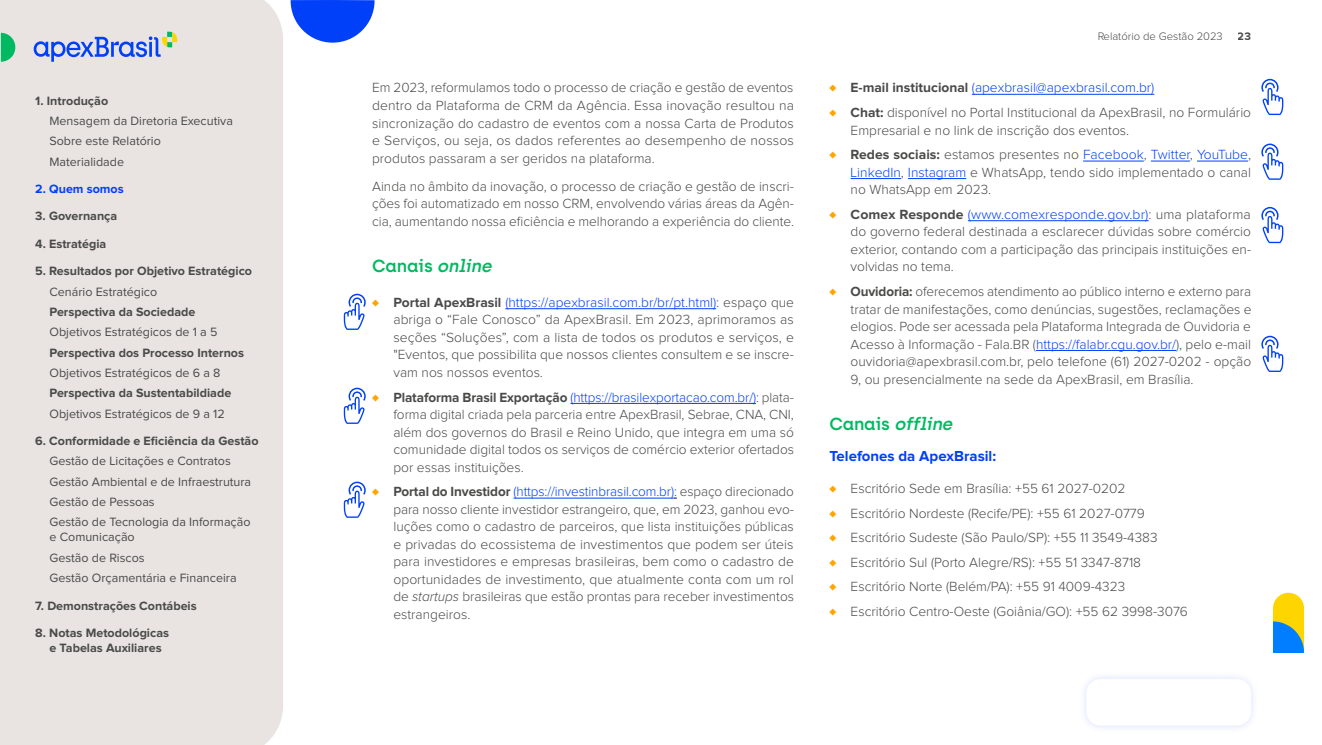
<style>
.page{position:relative;width:1322px;height:745px;background:#fff}
.page>*{position:absolute;margin:0;border:0;box-sizing:border-box;transform-origin:0 0}
.t1{font:italic 600 17.5px "Archia";color:#00b960}
.t2{font:600 17.5px "Archia";letter-spacing:-.01em;color:#00b960}
.t3{font:700 15px "Proxima Nova";color:#0040f9}
.t4{font:300 13.75px/17.5px "Proxima Nova";color:#4a4a49;text-align:justify}
.t5{font:12.5px/20.2px "Proxima Nova";color:#4a4a49}
.t6{font:700 12.5px/15px "Proxima Nova";color:#4a4a49;text-align:center}
.t7{font:700 12.5px "Proxima Nova";color:#0040f9}
.t8{font:300 11.25px "Proxima Nova";color:#4a4a49}
.t9{font:700 11.25px "Proxima Nova";color:#4a4a49}
.s1{font-style:italic}
.s2{font-family:"Proxima Nova Cond";color:#ffa500}
.s3{font-weight:700}
.s4{color:#0040f9}
.s5{font-style:normal}
</style>
<div class="page">
<svg style="left:1273px;top:592px;width:31px;height:60px;background:#99b576"></svg>
<hr style="left:505px;top:308px;width:211px;height:1px;background:#0040f9">
<hr style="left:570px;top:403px;width:186px;height:1px;background:#0040f9">
<hr style="left:513px;top:497px;width:161px;height:1px;background:#0040f9">
<hr style="left:972px;top:94px;width:182px;height:1px;background:#0040f9">
<hr style="left:1083px;top:161px;width:61px;height:1px;background:#0040f9">
<hr style="left:1151px;top:161px;width:39px;height:1px;background:#0040f9">
<hr style="left:1197px;top:161px;width:51px;height:1px;background:#0040f9">
<hr style="left:850px;top:178px;width:51px;height:1px;background:#0040f9">
<hr style="left:908px;top:178px;width:58px;height:1px;background:#0040f9">
<hr style="left:968px;top:220px;width:180px;height:1px;background:#0040f9">
<hr style="left:1036px;top:350px;width:140px;height:1px;background:#0040f9">
<svg style="left:344px;top:293px;width:22px;height:37px"></svg>
<svg style="left:1261px;top:207px;width:22px;height:36px"></svg>
<svg style="left:1261px;top:143px;width:22px;height:37px"></svg>
<svg style="left:1261px;top:79px;width:22px;height:36px"></svg>
<svg style="left:1261px;top:335px;width:22px;height:37px"></svg>
<svg style="left:344px;top:481px;width:22px;height:36px"></svg>
<svg style="left:344px;top:387px;width:22px;height:36px"></svg>
<div style="left:1078px;top:670px;width:181px;height:63px;background:#fafbfe"></div>
<div style="left:1086px;top:678px;width:165px;height:47px;background:#fff;border-radius:14px"></div>
<svg style="left:290px;top:0;width:84px;height:43px"></svg>
<div style="left:0;top:0;width:283px;height:744px;background:#e9e4e2"></div>
<svg style="left:1px;top:33px;width:14px;height:29px"></svg>
<svg style="left:34px;top:32px;width:143px;height:30px;background:#b0bde1"></svg>
<p class="t6" style="left:35px;top:93px;width:74px">1. Introdução</p>
<p class="t5" style="left:49px;top:111px;width:185px">Mensagem da Diretoria Executiva<br>Sobre este Relatório<br>Materialidade</p>
<p class="t7" style="left:35px;top:183px;width:90px">2. Quem somos</p>
<p class="t6" style="left:35px;top:209px;width:84px">3. Governança</p>
<p class="t6" style="left:35px;top:236px;width:73px">4. Estratégia</p>
<p class="t6" style="left:35px;top:264px;width:218px">5. Resultados por Objetivo Estratégico</p>
<p class="t5" style="left:49px;top:282px;width:109px">Cenário Estratégico</p>
<p class="t6" style="left:49px;top:304px;width:147px">Perspectiva da Sociedade</p>
<p class="t5" style="left:49px;top:322px;width:170px">Objetivos Estratégicos de 1 a 5</p>
<p class="t6" style="left:49px;top:345px;width:196px">Perspectiva dos Processo Internos</p>
<p class="t5" style="left:49px;top:363px;width:173px">Objetivos Estratégicos de 6 a 8</p>
<p class="t6" style="left:49px;top:386px;width:183px">Perspectiva da Sustentabildiade</p>
<p class="t5" style="left:49px;top:403px;width:177px">Objetivos Estratégicos de 9 a 12</p>
<p class="t6" style="left:35px;top:433px;width:225px">6. Conformidade e Eficiência da Gestão</p>
<p class="t5" style="left:49px;top:451px;width:203px">Gestão de Licitações e Contratos<br>Gestão Ambiental e de Infraestrutura<br>Gestão de Pessoas<br>Gestão de Tecnologia da Informação</p>
<p class="t5" style="left:49px;top:527px;width:189px">e Comunicação<br>Gestão de Riscos<br>Gestão Orçamentária e Financeira</p>
<p class="t6" style="left:35px;top:598px;width:163px">7. Demonstrações Contábeis</p>
<p class="t6" style="left:35px;top:625px;width:135px">8. Notas Metodológicas e Tabelas Auxiliares</p>
<p class="t4" style="left:372px;top:80px;width:423px">Em 2023, reformulamos todo o processo de criação e gestão de eventos dentro da Plataforma de CRM da Agência. Essa inovação resultou na sincronização do cadastro de eventos com a nossa Carta de Produtos e Serviços, ou seja, os dados referentes ao desempenho de nossos produtos passaram a ser geridos na plataforma.</p>
<p class="t4" style="left:372px;top:178px;width:423px">Ainda no âmbito da inovação, o processo de criação e gestão de inscri&shy;ções foi automatizado em nosso CRM, envolvendo várias áreas da Agên&shy;cia, aumentando nossa eficiência e melhorando a experiência do cliente.</p>
<p class="t2" style="left:372px;top:255px;width:124px">Canais <span class="s1">online</span></p>
<p class="t4" style="left:393px;top:294px;width:402px;text-indent:-21px"><span class="s2">♦</span> <span class="s3">Portal ApexBrasil</span> <span class="s4">(https://apexbrasil.com.br/br/pt.html)</span>: espaço que abriga o “Fale Conosco” da ApexBrasil. Em 2023, aprimoramos as seções “Soluções”, com a lista de todos os produtos e serviços, e "Eventos, que possibilita que nossos clientes consultem e se inscre&shy;vam nos nossos eventos.</p>
<p class="t4" style="left:393px;top:388px;width:402px;text-indent:-21px"><span class="s2">♦</span> <span class="s3">Plataforma Brasil Exportação</span> <span class="s4">(https://brasilexportacao.com.br/)</span>: plata&shy;forma digital criada pela parceria entre ApexBrasil, Sebrae, CNA, CNI, além dos governos do Brasil e Reino Unido, que integra em uma só comunidade digital todos os serviços de comércio exterior ofertados por essas instituições.</p>
<p class="t4" style="left:393px;top:483px;width:402px;text-indent:-21px"><span class="s2">♦</span> <span class="s3">Portal do Investidor</span> <span class="s4">(https://investinbrasil.com.br):</span> espaço direcionado para nosso cliente investidor estrangeiro, que, em 2023, ganhou evo&shy;luções como o cadastro de parceiros, que lista instituições públicas e privadas do ecossistema de investimentos que podem ser úteis para investidores e empresas brasileiras, bem como o cadastro de oportunidades de investimento, que atualmente conta com um rol de <span class="s1">startups</span> brasileiras que estão prontas para receber investimentos estrangeiros.</p>
<p class="t8" style="left:1097px;top:31px;width:127px">Relatório de Gestão 2023</p>
<p class="t9" style="left:1237px;top:31px;width:15px">23</p>
<p class="t4" style="left:829px;top:76px;width:423px;line-height:24.6px"><span class="s2">♦</span> <span class="s3">E-mail institucional</span> <span class="s4">(apexbrasil@apexbrasil.com.br)<br></span><span class="s2">♦</span> <span class="s3">Chat:</span> disponível no Portal Institucional da ApexBrasil, no Formulário</p>
<p class="t4" style="left:829px;top:118px;width:423px;line-height:24.6px;text-indent:21px">Empresarial e no link de inscrição dos eventos.<br><span class="s2">♦</span> <span class="s3">Redes sociais:</span> estamos presentes no <span class="s4">Facebook</span>, <span class="s4">Twitter</span>, <span class="s4">YouTube</span>,</p>
<p class="t4" style="left:850px;top:164px;width:402px"><span class="s4">LinkedIn</span>, <span class="s4">Instagram</span> e WhatsApp, tendo sido implementado o canal no WhatsApp em 2023.</p>
<p class="t4" style="left:850px;top:206px;width:402px;text-indent:-21px"><span class="s2">♦</span> <span class="s3">Comex Responde</span> <span class="s4">(www.comexresponde.gov.br)</span>: uma plataforma do governo federal destinada a esclarecer dúvidas sobre comércio exterior, contando com a participação das principais instituições en&shy;volvidas no tema.</p>
<p class="t4" style="left:850px;top:283px;width:402px;text-indent:-21px"><span class="s2">♦</span> <span class="s3">Ouvidoria:</span> oferecemos atendimento ao público interno e externo para tratar de manifestações, como denúncias, sugestões, reclamações e elogios. Pode ser acessada pela Plataforma Integrada de Ouvidoria e Acesso à Informação - Fala.BR (<span class="s4">https://falabr.cgu.gov.br/</span>), pelo e-mail ouvidoria@apexbrasil.com.br, pelo telefone (61) 2027-0202 - opção 9, ou presencialmente na sede da ApexBrasil, em Brasília.</p>
<p class="t1" style="left:829px;top:412px;width:128px"><span class="s5">C a n a i s</span> offline</p>
<p class="t3" style="left:829px;top:449px;width:168px">Telefones da ApexBrasil:</p>
<p class="t4" style="left:829px;top:476px;width:360px;line-height:24.6px;text-align:left"><span class="s2">♦</span> Escritório Sede em Brasília: +55 61 2027-0202<br><span class="s2">♦</span> Escritório Nordeste (Recife/PE): +55 61 2027-0779<br><span class="s2">♦</span> Escritório Sudeste (São Paulo/SP): +55 11 3549-4383<br><span class="s2">♦</span> Escritório Sul (Porto Alegre/RS): +55 51 3347-8718<br><span class="s2">♦</span> Escritório Norte (Belém/PA): +55 91 4009-4323<br><span class="s2">♦</span> Escritório Centro-Oeste (Goiânia/GO): +55 62 3998-3076</p>
</div>
